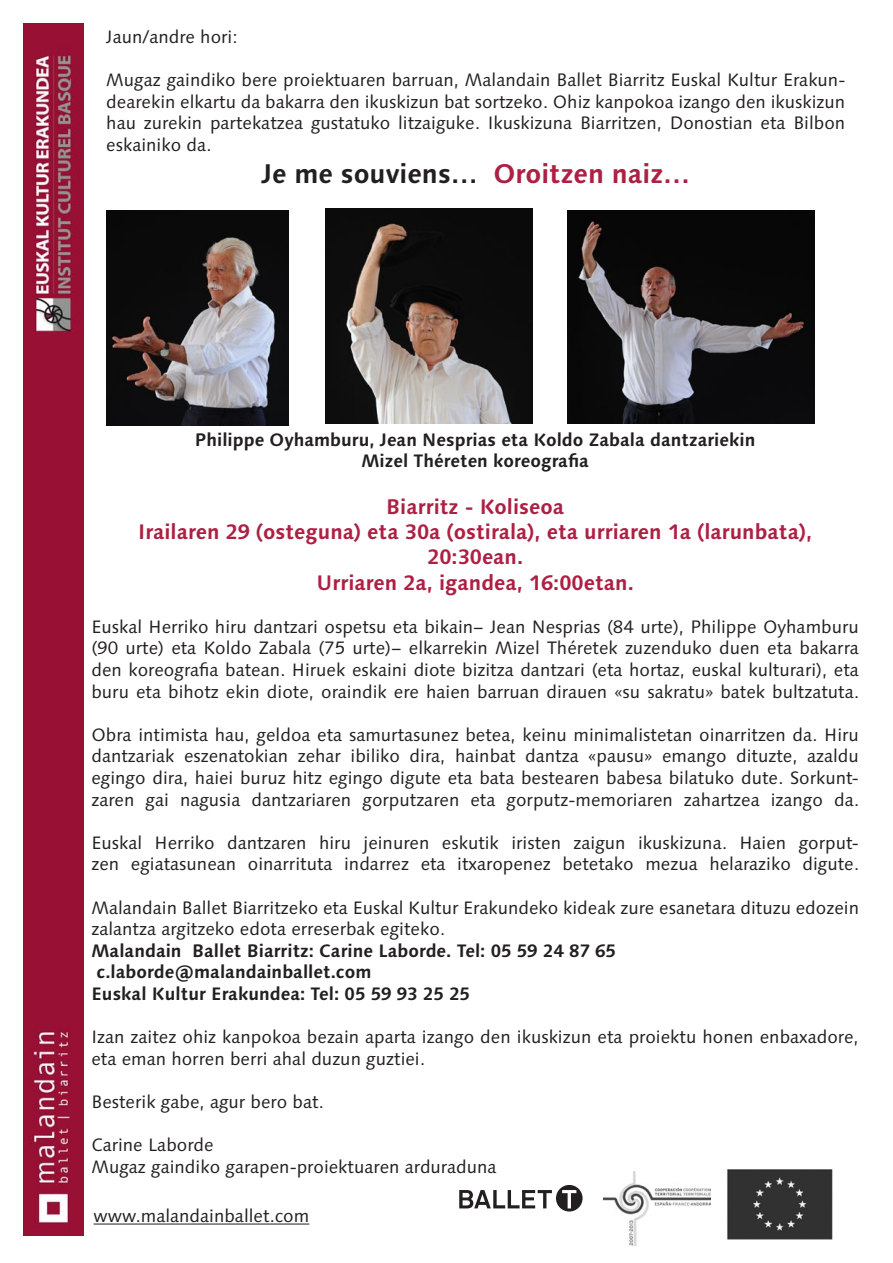
<style>
.page{position:relative;width:893px;height:1263px;background:#fff}
.page>*{position:absolute;margin:0;border:0;box-sizing:border-box;transform-origin:0 0}
.t1{font:700 27px "Linotype Syntax";color:#231f20}
.t2{font:700 21px/25.2px "Linotype Syntax";color:#ad2043;text-align:center}
.t3{font:18px/21.6px "Linotype Syntax";color:#231f20;text-align:justify}
.t4{font:700 18px "Linotype Syntax";color:#231f20}
.s1{color:#ad2043}
</style>
<div class="page">
<img style="left:106px;top:210px;width:182px;height:215px">
<img style="left:325px;top:208px;width:207px;height:215px">
<img style="left:568px;top:210px;width:246px;height:213px">
<img style="left:23px;top:23px;width:61px;height:1212px">
<div style="left:556px;top:1185px;width:27px;height:26px;background:#231f20;border-radius:50%"></div>
<svg style="left:459px;top:1190px;width:93px;height:18px"></svg>
<svg style="left:562px;top:1190px;width:14px;height:18px"></svg>
<img style="left:604px;top:1171px;width:106px;height:75px">
<img style="left:727px;top:1169px;width:106px;height:71px">
<hr style="left:94px;top:1223px;width:215px;height:1px;background:#231f20">
<p class="t3" style="left:106px;top:26px;width:133px">Jaun/andre hori:</p>
<p class="t3" style="left:106px;top:69px;width:740px">Mugaz gaindiko bere proiektuaren barruan, Malandain Ballet Biarritz Euskal Kultur Erakun&shy;dearekin elkartu da bakarra den ikuskizun bat sortzeko. Ohiz kanpokoa izango den ikuskizun hau zurekin partekatzea gustatuko litzaiguke. Ikuskizuna Biarritzen, Donostian eta Bilbon eskainiko da.</p>
<p class="t1" style="left:261px;top:157px;width:430px">Je me souviens… <span class="s1">Oroitzen naiz…</span></p>
<p class="t4" style="left:195px;top:428px;width:562px">Philippe Oyhamburu, Jean Nesprias eta Koldo Zabala dantzariekin</p>
<p class="t4" style="left:361px;top:450px;width:229px">Mizel Théreten koreografia</p>
<p class="t2" style="left:386px;top:494px;width:179px">Biarritz - Koliseoa</p>
<p class="t2" style="left:138px;top:519px;width:675px">Irailaren 29 (osteguna) eta 30a (ostirala), eta urriaren 1a (larunbata),<br>20:30ean.</p>
<p class="t2" style="left:317px;top:569px;width:319px">Urriaren 2a, igandea, 16:00etan.</p>
<p class="t3" style="left:91px;top:616px;width:769px">Euskal Herriko hiru dantzari ospetsu eta bikain− Jean Nesprias (84 urte), Philippe Oyhamburu (90 urte) eta Koldo Zabala (75 urte)− elkarrekin Mizel Théretek zuzenduko duen eta bakarra den koreografia batean. Hiruek eskaini diote bizitza dantzari (eta hortaz, euskal kulturari), eta buru eta bihotz ekin diote, oraindik ere haien barruan dirauen «su sakratu» batek bultzatuta.</p>
<p class="t3" style="left:91px;top:724px;width:769px">Obra intimista hau, geldoa eta samurtasunez betea, keinu minimalistetan oinarritzen da. Hiru dantzariak eszenatokian zehar ibiliko dira, hainbat dantza «pausu» emango dituzte, azaldu egingo dira, haiei buruz hitz egingo digute eta bata bestearen babesa bilatuko dute. Sorkunt&shy;zaren gai nagusia dantzariaren gorputzaren eta gorputz-memoriaren zahartzea izango da.</p>
<p class="t3" style="left:91px;top:832px;width:769px">Euskal Herriko dantzaren hiru jeinuren eskutik iristen zaigun ikuskizuna. Haien gorput&shy;zen egiatasunean oinarrituta indarrez eta itxaropenez betetako mezua helaraziko digute.</p>
<p class="t3" style="left:91px;top:897px;width:769px">Malandain Ballet Biarritzeko eta Euskal Kultur Erakundeko kideak zure esanetara dituzu edozein zalantza argitzeko edota erreserbak egiteko.</p>
<p class="t4" style="left:91px;top:939px;width:526px">Malandain Ballet Biarritz: Carine Laborde. Tel: 05 59 24 87 65</p>
<p class="t4" style="left:97px;top:961px;width:276px">c.laborde@malandainballet.com</p>
<p class="t4" style="left:91px;top:982px;width:380px">Euskal Kultur Erakundea: Tel: 05 59 93 25 25</p>
<p class="t3" style="left:91px;top:1026px;width:769px">Izan zaitez ohiz kanpokoa bezain aparta izango den ikuskizun eta proiektu honen enbaxadore, eta eman horren berri ahal duzun guztiei.</p>
<p class="t3" style="left:91px;top:1091px;width:234px">Besterik gabe, agur bero bat.</p>
<p class="t3" style="left:91px;top:1134px;width:124px">Carine Laborde</p>
<p class="t3" style="left:91px;top:1156px;width:407px">Mugaz gaindiko garapen-proiektuaren arduraduna</p>
<p class="t3" style="left:94px;top:1205px;width:217px">www.malandainballet.com</p>
</div>
